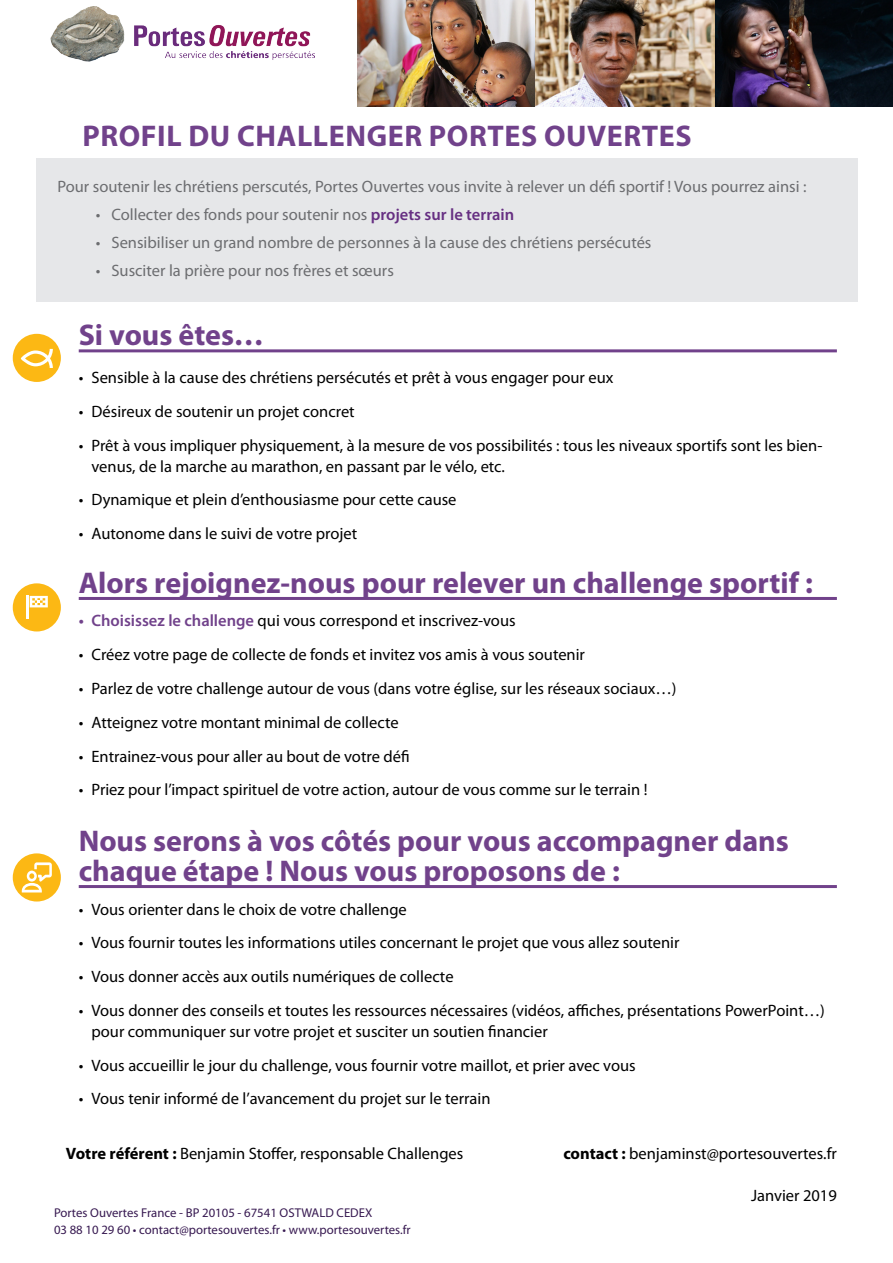
<style>
.page{position:relative;width:893px;height:1263px;background:#fff}
.page>*{position:absolute;margin:0;border:0;box-sizing:border-box;transform-origin:0 0}
.List_Paragraph{font:700 30px/30px "Myriad Pro";color:#71428b}
.List_Paragraph-2{font:700 30px "Myriad Pro";letter-spacing:.02em;color:#71428b}
.List_Paragraph-3{font:16.5px/21px "Myriad Pro";color:#000}
.List_Paragraph-4{font:16.5px "Myriad Pro";color:#6c6d70}
.t1{font:12.75px/17.2px "Myriad Pro";color:#371951}
.s1{font-weight:600;color:#662f82}
.s2{font-weight:600;color:#71428b}
.s3{font-weight:700}
</style>
<div class="page">
<img style="left:50px;top:7px;width:265px;height:55px">
<img style="left:358px;top:0;width:535px;height:106px">
<img style="left:536px;top:0;width:179px;height:106px">
<div style="left:36px;top:159px;width:822px;height:59px;background:#e6e7e9"></div>
<div style="left:36px;top:215px;width:822px;height:59px;background:#e6e7e9"></div>
<div style="left:36px;top:243px;width:822px;height:59px;background:#e6e7e9"></div>
<hr style="left:79px;top:349px;width:758px;height:3px;background:#71428b">
<hr style="left:79px;top:597px;width:758px;height:3px;background:#71428b">
<hr style="left:79px;top:885px;width:758px;height:3px;background:#71428b">
<div style="left:13px;top:334px;width:48px;height:48px;background:#fcb814;border-radius:50%"></div>
<svg style="left:21px;top:349px;width:32px;height:19px"></svg>
<div style="left:13px;top:583px;width:48px;height:48px;background:#fcb814;border-radius:50%"></div>
<hr style="left:26px;top:596px;width:2px;height:23px;background:#fff">
<svg style="left:30px;top:596px;width:18px;height:11px"></svg>
<div style="left:13px;top:853px;width:48px;height:48px;background:#fcb814;border-radius:50%"></div>
<svg style="left:22px;top:862px;width:30px;height:30px"></svg>
<p class="List_Paragraph-2" style="left:82px;top:116px;width:611px">PROFIL DU CHALLENGER PORTES OUVERTES</p>
<p class="List_Paragraph-4" style="left:57px;top:177px;width:750px">Pour soutenir les chrétiens perscutés, Portes Ouvertes vous invite à relever un défi sportif ! Vous pourrez ainsi :</p>
<p class="List_Paragraph-4" style="left:96px;top:205px;width:420px">• Collecter des fonds pour soutenir nos <span class="s1">projets sur le terrain</span></p>
<p class="List_Paragraph-4" style="left:96px;top:233px;width:557px">• Sensibiliser un grand nombre de personnes à la cause des chrétiens persécutés</p>
<p class="List_Paragraph-4" style="left:96px;top:261px;width:300px">• Susciter la prière pour nos frères et sœurs</p>
<p class="List_Paragraph" style="left:79px;top:319px;width:187px">Si vous êtes…</p>
<p class="List_Paragraph-3" style="left:79px;top:367px;width:536px">• Sensible à la cause des chrétiens persécutés et prêt à vous engager pour eux</p>
<p class="List_Paragraph-3" style="left:79px;top:401px;width:278px">• Désireux de soutenir un projet concret</p>
<p class="List_Paragraph-3" style="left:91px;top:434px;width:732px;text-indent:-13px">• Prêt à vous impliquer physiquement, à la mesure de vos possibilités : tous les niveaux sportifs sont les bien&shy;venus, de la marche au marathon, en passant par le vélo, etc.</p>
<p class="List_Paragraph-3" style="left:79px;top:489px;width:379px">• Dynamique et plein d’enthousiasme pour cette cause</p>
<p class="List_Paragraph-3" style="left:79px;top:523px;width:280px">• Autonome dans le suivi de votre projet</p>
<p class="List_Paragraph" style="left:79px;top:567px;width:736px">Alors rejoignez-nous pour relever un challenge sportif :</p>
<p class="List_Paragraph-3" style="left:79px;top:610px;width:438px"><span class="s2">• Choisissez le challenge</span> qui vous correspond et inscrivez-vous</p>
<p class="List_Paragraph-3" style="left:79px;top:644px;width:508px">• Créez votre page de collecte de fonds et invitez vos amis à vous soutenir</p>
<p class="List_Paragraph-3" style="left:79px;top:678px;width:599px">• Parlez de votre challenge autour de vous (dans votre église, sur les réseaux sociaux…)</p>
<p class="List_Paragraph-3" style="left:79px;top:711px;width:321px">• Atteignez votre montant minimal de collecte</p>
<p class="List_Paragraph-3" style="left:79px;top:745px;width:332px">• Entrainez-vous pour aller au bout de votre défi</p>
<p class="List_Paragraph-3" style="left:79px;top:779px;width:570px">• Priez pour l’impact spirituel de votre action, autour de vous comme sur le terrain !</p>
<p class="List_Paragraph" style="left:79px;top:825px;width:712px">Nous serons à vos côtés pour vous accompagner dans chaque étape ! Nous vous proposons de :</p>
<p class="List_Paragraph-3" style="left:79px;top:898px;width:330px">• Vous orienter dans le choix de votre challenge</p>
<p class="List_Paragraph-3" style="left:79px;top:932px;width:602px">• Vous fournir toutes les informations utiles concernant le projet que vous allez soutenir</p>
<p class="List_Paragraph-3" style="left:79px;top:966px;width:376px">• Vous donner accès aux outils numériques de collecte</p>
<p class="List_Paragraph-3" style="left:91px;top:999px;width:735px;text-indent:-13px">• Vous donner des conseils et toutes les ressources nécessaires (vidéos, affiches, présentations PowerPoint…) pour communiquer sur votre projet et susciter un soutien financier</p>
<p class="List_Paragraph-3" style="left:79px;top:1054px;width:558px">• Vous accueillir le jour du challenge, vous fournir votre maillot, et prier avec vous</p>
<p class="List_Paragraph-3" style="left:79px;top:1088px;width:413px">• Vous tenir informé de l’avancement du projet sur le terrain</p>
<p class="List_Paragraph-3" style="left:66px;top:1143px;width:399px"><span class="s3">Votre référent :</span> Benjamin Stoffer, responsable Challenges</p>
<p class="List_Paragraph-3" style="left:563px;top:1143px;width:275px"><span class="s3">contact :</span> benjaminst@portesouvertes.fr</p>
<p class="List_Paragraph-3" style="left:751px;top:1185px;width:87px">Janvier 2019</p>
<p class="t1" style="left:54px;top:1203px;width:358px">Portes Ouvertes France - BP 20105 - 67541 OSTWALD CEDEX<br>03 88 10 29 60 • contact@portesouvertes.fr • www.portesouvertes.fr</p>
</div>
